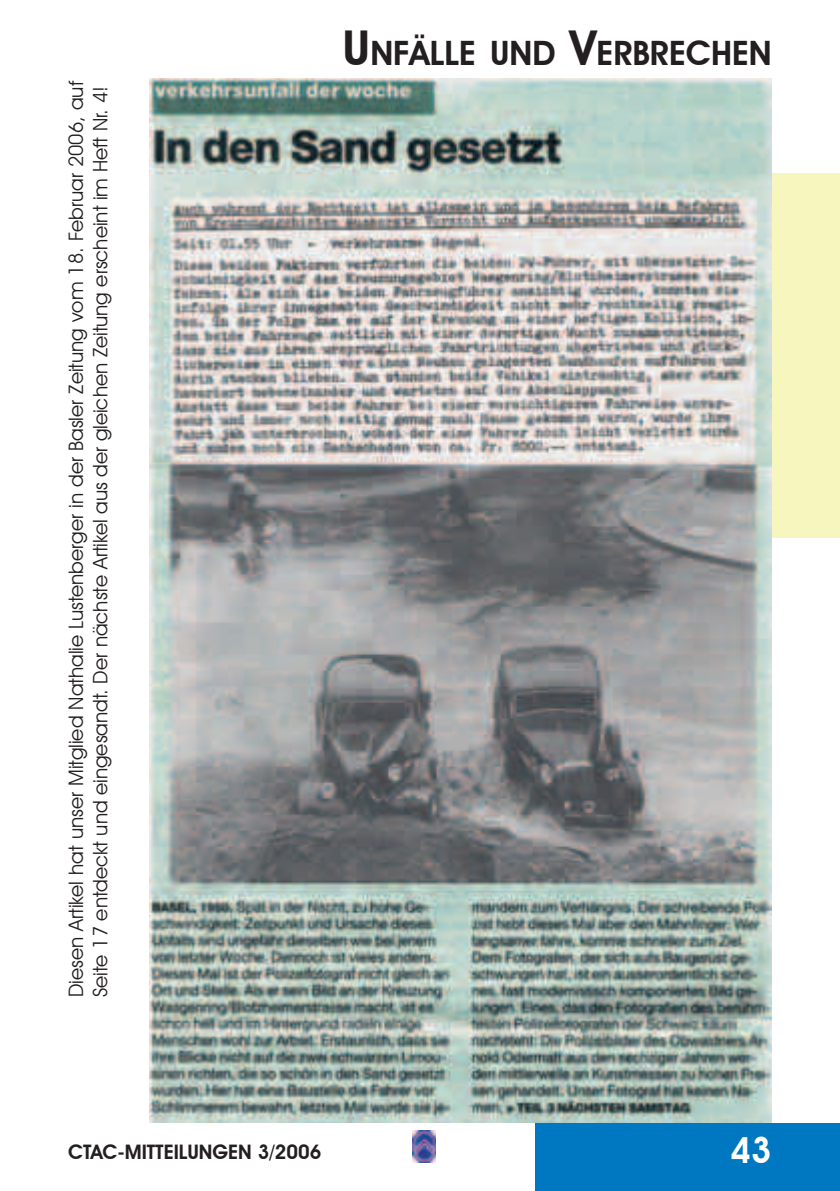
<style>
.page{position:relative;width:840px;height:1191px;background:#fff}
.page>*{position:absolute;margin:0;border:0;box-sizing:border-box;transform-origin:0 0}
.t1{font:600 36px "Avant Garde IT Cby BT";color:#fff}
.t2{font:600 33.6px "Avant Garde IT Cby BT";color:#231f20}
.t3{font:20px/24px "Avant Garde IT Cby BT";color:#231f20}
.t4{font:600 20px "Avant Garde IT Cby BT";color:#231f20}
.s1{font-size:48px}
</style>
<div class="page">
<div style="left:534px;top:1123px;width:305px;height:68px;background:#0078c1"></div>
<div style="left:706px;top:173px;width:133px;height:364px;background:#f6f6be"></div>
<img style="left:149px;top:78px;width:621px;height:1045px">
<img style="left:412px;top:1130px;width:23px;height:32px">
<p class="t3" style="left:64px;top:997px;width:917px;rotate:-90deg">Diesen Artikel hat unser Mitglied Nathalie Lustenberger in der Basler Zeitung vom 18. Februar 2006, auf<br>Seite 17 entdeckt und eingesandt. Der nächste Artikel aus der gleichen Zeitung erscheint im Heft Nr. 4!</p>
<h2 class="t2" style="left:342px;top:33px;width:430px"><span class="s1">U</span>NFÄLLE UND <span class="s1">V</span>ERBRECHEN</h2>
<p class="t4" style="left:68px;top:1140px;width:255px">CTAC-MITTEILUNGEN 3/2006</p>
<h1 class="t1" style="left:729px;top:1128px;width:43px">43</h1>
</div>
